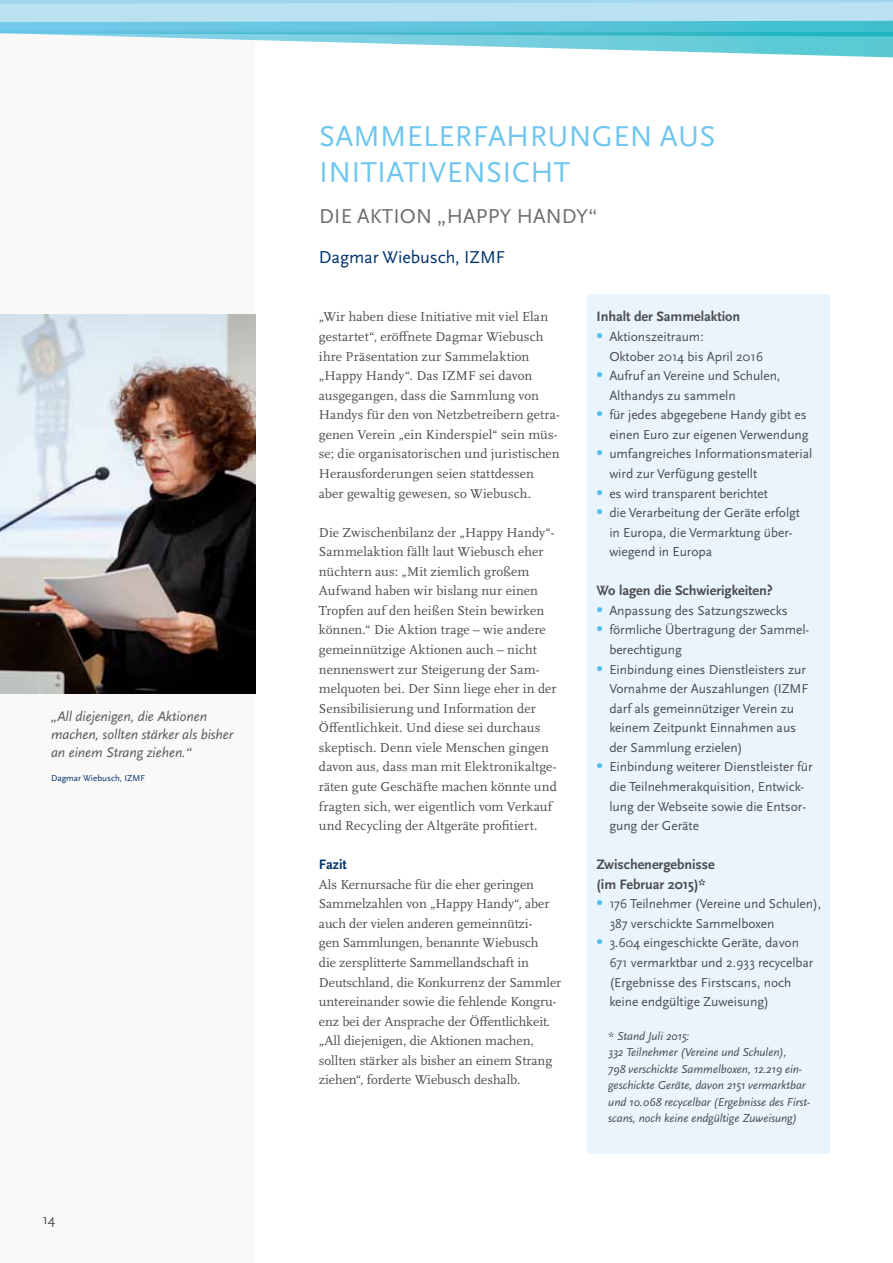
<style>
.page{position:relative;width:893px;height:1263px;background:#fff}
.page>*{position:absolute;margin:0;border:0;box-sizing:border-box;transform-origin:0 0}
.t1{font:30px/36px "Scala Sans Pro";letter-spacing:.01em;color:#70c6ef}
.t2{font:21px "Scala Sans Pro";letter-spacing:.01em;color:#6d6e71}
.t3{font:18px "Scala Sans Pro";color:#00346d}
.t4{font:700 14.25px/19.5px "Scala Sans Pro";letter-spacing:-.005em;color:#4d4d4f}
.t5{font:italic 14.25px/18px "Scala Sans LF";letter-spacing:-.005em;color:#58595b}
.t6{font:700 14.25px "Scala Sans Pro";letter-spacing:-.005em;color:#00346d}
.t7{font:14.25px "Scala Sans Pro";color:#4d4d4f}
.t8{font:13.5px/19.5px "Scala Pro";color:#4d4d4f}
.t9{font:13.5px/19.5px "Scala Sans Pro";letter-spacing:-.005em;color:#4d4d4f}
.t10{font:italic 12px/16.5px "Scala Sans";letter-spacing:-.005em;color:#4d4d4f}
.t11{font:9px "Scala Sans Pro";color:#00346d}
</style>
<div class="page">
<div style="left:0;top:0;width:255px;height:1263px;background:#faf9f8"></div>
<svg style="left:0;top:0;width:893px;height:19px"></svg>
<svg style="left:0;top:19px;width:893px;height:39px"></svg>
<img style="left:0;top:315px;width:255px;height:378px">
<div style="left:587px;top:294px;width:242px;height:860px;background:#e9f4fc"></div>
<p class="t5" style="left:51px;top:707px;width:184px">„All diejenigen, die Aktionen machen, sollten stärker als bisher an einem Strang ziehen.“</p>
<p class="t11" style="left:51px;top:773px;width:96px">Dagmar Wiebusch, IZM F</p>
<p class="t7" style="left:43px;top:1211px;width:14px">14</p>
<h1 class="t1" style="left:319px;top:119px;width:395px">Sammelerfahrungen aus<br>In itiativens icht</h1>
<h2 class="t2" style="left:319px;top:204px;width:280px">D ie Aktion „Happy Han dy“</h2>
<h3 class="t3" style="left:319px;top:247px;width:188px">Dagmar Wiebusch, IZM F</h3>
<p class="t8" style="left:319px;top:307px;width:242px">„Wir haben diese Initiative mit viel Elan gestartet“, eröffnete Dagmar Wiebusch ihre Präsentation zur Sammelaktion „Happy Handy“. Das IZMF sei davon ausgegangen, dass die Sammlung von Handys für den von Netzbetreibern getra&shy;genen Verein „ein Kinderspiel“ sein müs&shy;se; die organisatorischen und juristischen Herausforderungen seien stattdessen aber gewaltig gewesen, so Wiebusch.</p>
<p class="t4" style="left:597px;top:307px;width:145px">Inhalt der Sammelaktion</p>
<p class="t9" style="left:609px;top:327px;width:155px;text-indent:-13px"><sup>●</sup> Aktionszeitraum:<br>Oktober 2014 bis April 2016</p>
<p class="t9" style="left:609px;top:366px;width:173px;text-indent:-13px"><sup>●</sup> Aufruf an Vereine und Schulen,<br>Althandys zu sammeln</p>
<p class="t9" style="left:597px;top:405px;width:214px;text-align:right"><sup>●</sup> für jedes abgegebene H andy gibt es einen Euro zur eigenen Verwendung</p>
<p class="t9" style="left:609px;top:444px;width:204px;text-indent:-13px"><sup>●</sup> umfangreiches I nformationsmaterial wird zur Verfügung gestellt</p>
<p class="t9" style="left:597px;top:483px;width:173px"><sup>●</sup> es wird transparent berichtet</p>
<p class="t9" style="left:609px;top:503px;width:192px;text-indent:-13px"><sup>●</sup> die Verarbeitung der Geräte erfolgt in Europa, die Vermarktung über&shy;wiegend in Europa</p>
<p class="t4" style="left:597px;top:581px;width:178px">Wo lagen die Schwierigkeiten?</p>
<p class="t9" style="left:597px;top:601px;width:193px"><sup>●</sup> Anpassung des Satzungszwecks</p>
<p class="t9" style="left:609px;top:620px;width:201px;text-indent:-13px"><sup>●</sup> förmliche Ü bertragung der Sammel&shy;berechtigung</p>
<p class="t9" style="left:609px;top:659px;width:201px;text-indent:-13px"><sup>●</sup> Einbindung eines Dienstleisters zur<br>Vornahme der Auszahlungen (IZM F darf als gemeinnütziger Verein zu keinem Zeitpunkt Einnahmen aus der Sammlung erzielen)</p>
<p class="t9" style="left:609px;top:757px;width:205px;text-indent:-13px"><sup>●</sup> Einbindung weiterer Dienstleister für die Teilnehmerakquisition, Entwick&shy;lung der Webseite sowie die Entsor&shy;gung der Geräte</p>
<p class="t4" style="left:597px;top:855px;width:120px">Zwischenergebnisse (im Februar 2015)*</p>
<p class="t9" style="left:609px;top:894px;width:214px;text-indent:-13px"><sup>●</sup> 176 Teilnehmer (Vereine und Schulen),<br>387 verschickte Sammelboxen</p>
<p class="t9" style="left:609px;top:933px;width:206px;text-indent:-13px"><sup>●</sup> 3.604 eingeschickte Geräte, davon 671 vermarktbar und 2.933 recycelbar (Ergebnisse des Firstscans, noch keine endgültige Zuweisung)</p>
<p class="t8" style="left:319px;top:523px;width:239px">Die Zwischenbilanz der „Happy Handy“- Sammelaktion fällt laut Wiebusch eher nüchtern aus: „Mit ziemlich großem Aufwand haben wir bislang nur einen Tropfen auf den heißen Stein bewirken können.“ Die Aktion trage – wie andere gemeinnützige Aktionen auch – nicht nennenswert zur Steigerung der Sam&shy;melquoten bei. Der Sinn liege eher in der Sensibilisierung und Information der Öffentlichkeit. Und diese sei durchaus skeptisch. Denn viele Menschen gingen davon aus, dass man mit Elektronikaltge&shy;räten gute Geschäfte machen könnte und fragten sich, wer eigentlich vom Verkauf und Recycling der Altgeräte profitiert.</p>
<p class="t6" style="left:319px;top:856px;width:29px">Fazit</p>
<p class="t8" style="left:319px;top:875px;width:244px">Als Kernursache für die eher geringen Sammelzahlen von „Happy Handy“, aber auch der vielen anderen gemeinnützi-<br>gen Sammlungen, benannte Wiebusch<br>die zersplitterte Sammellandschaft in Deutschland, die Konkurrenz der Sammler untereinander sowie die fehlende Kongru&shy;enz bei der Ansprache der Öffentlichkeit. „All diejenigen, die Aktionen machen, sollten stärker als bisher an einem Strang ziehen“, forderte Wiebusch deshalb.</p>
<p class="t10" style="left:608px;top:1028px;width:204px">* Stand Juli 2015:<br>332 Teilnehmer (Vereine und Schulen),<br>798 verschickte Sammelboxen, 12.219 ein&shy;geschickte Geräte, davon 2151 vermarktbar und 10.068 recycelbar (Ergebnisse des First&shy;scans, noch keine endgültige Zuweisung)</p>
</div>
